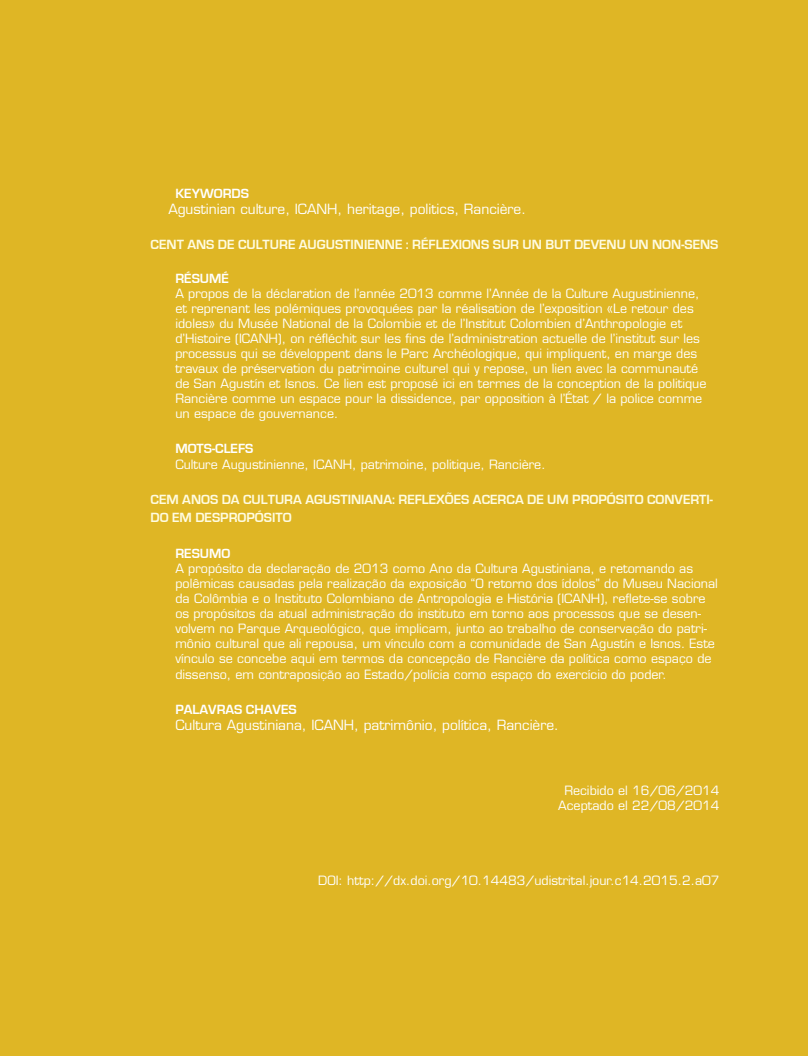
<style>
.page{position:relative;width:808px;height:1056px;background:#dfb625}
.page>*{position:absolute;margin:0;border:0;box-sizing:border-box;transform-origin:0 0}
.t1{font:700 13.75px/18px "Eurostile";color:#fffce1}
.t2{font:13.75px "Eurostile";color:#fff}
.t3{font:700 13.75px "Eurostile";color:#fff}
.t4{font:12.5px/15px "Eurostile";color:#fff}
</style>
<div class="page">
<p class="t3" style="left:175px;top:186px;width:19px">KEYWORDS</p>
<p class="t2" style="left:168px;top:201px;width:359px">Agustinian culture, ICANH, heritage, politics, Rancière.</p>
<p class="t1" style="left:151px;top:236px;width:569px">CENT ANS DE CULTURE AUGUSTINIENNE : RÉFLEXIONS SUR UN BUT DEVENU UN NON-SENS</p>
<p class="t3" style="left:175px;top:271px;width:19px">RÉSUMÉ</p>
<p class="t4" style="left:175px;top:286px;width:532px">A propos de la déclaration de l’année 2013 comme l’Année de la Culture Augustinienne, et reprenant les polémiques provoquées par la réalisation de l’exposition «Le retour des idoles» du Musée National de la Colombie et de l’Institut Colombien d’Anthropologie et d’Histoire (ICANH), on réfléchit sur les fins de l’administration actuelle de l’institut sur les processus qui se développent dans le Parc Archéologique, qui impliquent, en marge des travaux de préservation du patrimoine culturel qui y repose, un lien avec la communauté de San Agustín et Isnos. Ce lien est proposé ici en termes de la conception de la politique Rancière comme un espace pour la dissidence, par opposition à l’État / la police comme un espace de gouvernance.</p>
<p class="t3" style="left:175px;top:441px;width:49px">MOTS-CLEFS</p>
<p class="t4" style="left:175px;top:457px;width:372px">Culture Augustinienne, ICANH, patrimoine, politique, Rancière.</p>
<p class="t1" style="left:151px;top:491px;width:564px">CEM ANOS DA CULTURA AGUSTINIANA: REFLEXÕES ACERCA DE UM PROPÓSITO CONVERTI-<br>DO EM DESPROPÓSITO</p>
<p class="t3" style="left:175px;top:546px;width:19px">RESUMO</p>
<p class="t4" style="left:175px;top:561px;width:544px">A propósito da declaração de 2013 como Ano da Cultura Agustiniana, e retomando as polêmicas causadas pela realização da exposição “O retorno dos ídolos” do Museu Nacional da Colômbia e o Instituto Colombiano de Antropologia e História (ICANH), reflete-se sobre os propósitos da atual administração do instituto em torno aos processos que se desen&shy;volvem no Parque Arqueológico, que implicam, junto ao trabalho de conservação do patri&shy;mônio cultural que ali repousa, um vínculo com a comunidade de San Agustín e Isnos. Este vínculo se concebe aqui em termos da concepção de Rancière da política como espaço de</p>
<p class="t4" style="left:175px;top:667px;width:493px">dissenso, em contraposição ao Estado/polícia como espaço do exercício do poder.</p>
<p class="t3" style="left:175px;top:702px;width:18px">PALAVRAS</p>
<p class="t3" style="left:246px;top:702px;width:10px">CHAVES</p>
<p class="t2" style="left:175px;top:717px;width:385px">Cultura Agustiniana, ICANH, patrimônio, política, Rancière.</p>
<p class="t4" style="left:558px;top:783px;width:163px;text-align:center">Recibido el 16/06/2014<br>Aceptado el 22/08/2014</p>
<p class="t4" style="left:318px;top:873px;width:403px">DOI: http://dx.doi.org/10.14483/udistrital.jour.c14.2015.2.a07</p>
</div>
